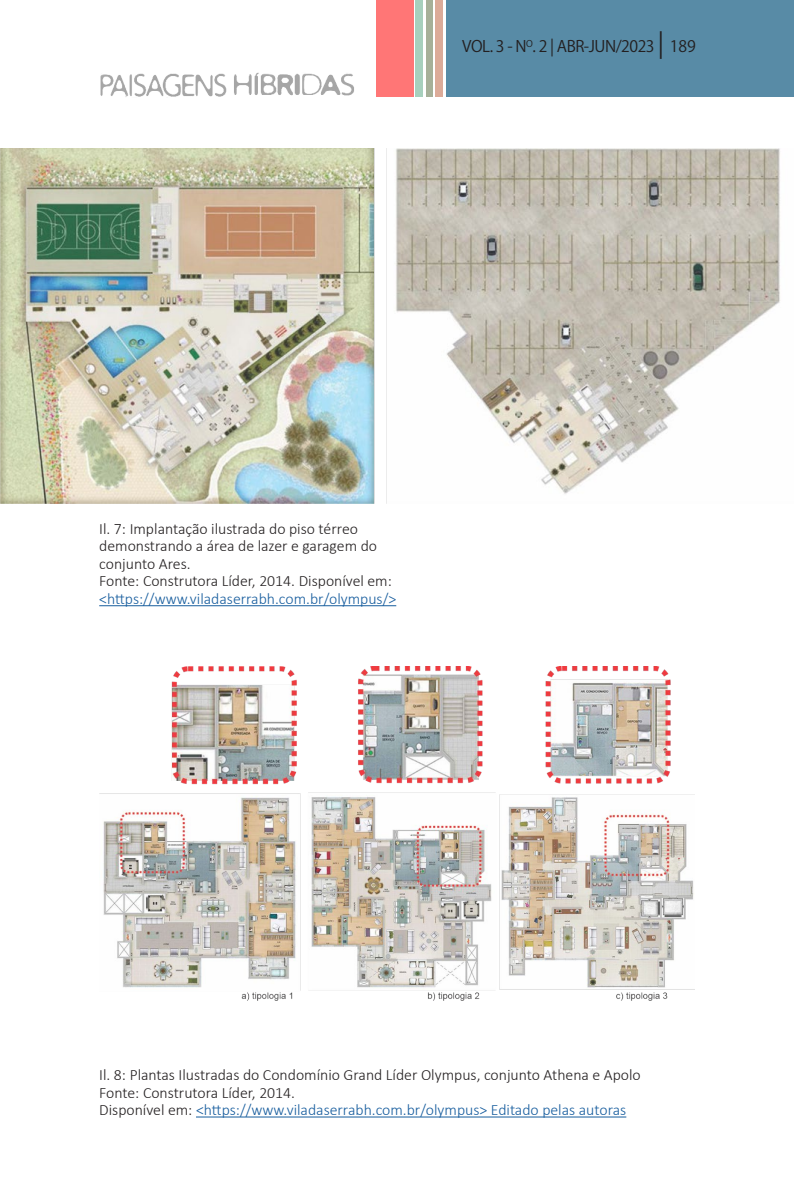
<style>
.page{position:relative;width:794px;height:1191px;background:#fff}
.page>*{position:absolute;margin:0;border:0;box-sizing:border-box;transform-origin:0 0}
.t1{font:300 15.75px/17.5px "Calibri";color:#231f20}
.t2{font:300 15.75px "Calibri";color:#175d9e}
.t3{font:15.75px "Koz Go Pr 6 N";letter-spacing:-.03em;color:#231f20}
.s1{font-size:24.5px}
.s2{color:#231f20}
</style>
<div class="page">
<div style="left:446px;top:0;width:348px;height:97px;background:#588ba6"></div>
<div style="left:416px;top:0;width:7px;height:97px;background:#a7d0bd"></div>
<div style="left:426px;top:0;width:6px;height:97px;background:#a6b099"></div>
<div style="left:435px;top:0;width:7px;height:97px;background:#dcab99"></div>
<div style="left:376px;top:0;width:37px;height:97px;background:#ff7676"></div>
<img style="left:100px;top:72px;width:254px;height:25px">
<hr style="left:99px;top:605px;width:297px;height:1px;background:#175d9e">
<img style="left:99px;top:666px;width:595px;height:334px">
<img style="left:0;top:149px;width:780px;height:354px">
<hr style="left:196px;top:1116px;width:430px;height:1px;background:#175d9e">
<p class="t3" style="left:462px;top:37px;width:235px">VOL. 3 - N<sup>O</sup>. 2 | ABR-JUN/2023 <span class="s1">|</span> 189</p>
<p class="t1" style="left:99px;top:519px;width:279px">Il. 7: Implantação ilustrada do piso térreo demonstrando a área de lazer e garagem do conjunto Ares.</p>
<p class="t1" style="left:99px;top:572px;width:294px">Fonte: Construtora Líder, 2014. Disponível em:</p>
<p class="t2" style="left:99px;top:589px;width:298px">&lt;https://www.viladaserrabh.com.br/olympus/&gt;</p>
<p class="t1" style="left:99px;top:1065px;width:543px">Il. 8: Plantas Ilustradas do Condomínio Grand Líder Olympus, conjunto Athena e Apolo</p>
<p class="t1" style="left:99px;top:1083px;width:197px">Fonte: Construtora Líder, 2014.</p>
<p class="t2" style="left:99px;top:1100px;width:528px"><span class="s2">Disponível em:</span> &lt;https://www.viladaserrabh.com.br/olympus&gt; Editado pelas autoras</p>
</div>
